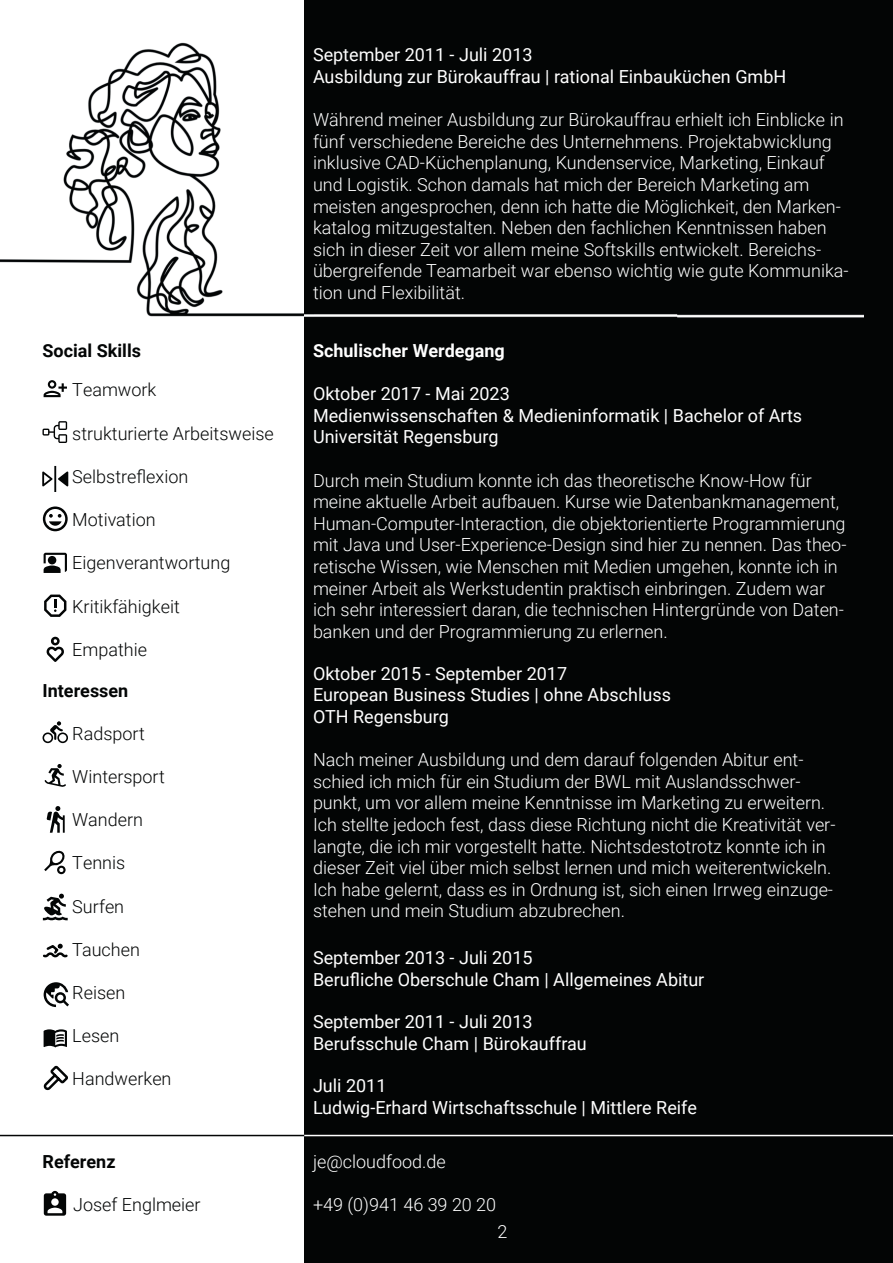
<style>
.page{position:relative;width:893px;height:1263px;background:#fff}
.page>*{position:absolute;margin:0;border:0;box-sizing:border-box;transform-origin:0 0}
.t1{font:300 18px/21.6px "Roboto";color:#fff}
.t2{font:18px/21.6px "Roboto";color:#fff}
.t3{font:300 18px "Roboto";color:#030505}
.t4{font:700 18px "Roboto";color:#030505}
.t5{font:700 18px "Roboto";color:#fff}
</style>
<div class="page">
<div style="left:304px;top:0;width:589px;height:1263px;background:#030505"></div>
<img style="left:0;top:42px;width:304px;height:275px">
<img style="left:677px;top:314px;width:187px;height:4px">
<img style="left:304px;top:314px;width:373px;height:3px">
<hr style="left:293px;top:1135px;width:600px;height:1px;background:#fff">
<hr style="left:0;top:1135px;width:304px;height:1px;background:#030505">
<svg style="left:44px;top:553px;width:23px;height:20px"></svg>
<svg style="left:46px;top:636px;width:18px;height:26px"></svg>
<svg style="left:43px;top:1065px;width:25px;height:26px"></svg>
<svg style="left:44px;top:594px;width:22px;height:23px"></svg>
<svg style="left:44px;top:1029px;width:23px;height:18px"></svg>
<svg style="left:43px;top:506px;width:25px;height:25px"></svg>
<svg style="left:43px;top:721px;width:25px;height:22px"></svg>
<svg style="left:44px;top:1191px;width:22px;height:25px"></svg>
<svg style="left:44px;top:982px;width:25px;height:25px"></svg>
<svg style="left:43px;top:466px;width:25px;height:26px"></svg>
<svg style="left:45px;top:764px;width:21px;height:23px"></svg>
<svg style="left:43px;top:421px;width:24px;height:22px"></svg>
<svg style="left:43px;top:894px;width:25px;height:27px"></svg>
<svg style="left:43px;top:943px;width:25px;height:15px"></svg>
<svg style="left:44px;top:380px;width:23px;height:17px"></svg>
<svg style="left:44px;top:850px;width:22px;height:24px"></svg>
<svg style="left:47px;top:806px;width:18px;height:27px"></svg>
<p class="t4" style="left:43px;top:338px;width:100px">Social Skills</p>
<p class="t3" style="left:72px;top:377px;width:86px">Teamwork</p>
<p class="t3" style="left:72px;top:421px;width:203px">strukturierte Arbeitsweise</p>
<p class="t3" style="left:72px;top:464px;width:118px">Selbstreflexion</p>
<p class="t3" style="left:72px;top:507px;width:85px">Motivation</p>
<p class="t3" style="left:72px;top:550px;width:160px">Eigenverantwortung</p>
<p class="t3" style="left:72px;top:593px;width:109px">Kritikfähigkeit</p>
<p class="t3" style="left:72px;top:637px;width:76px">Empathie</p>
<p class="t4" style="left:43px;top:678px;width:87px">Interessen</p>
<p class="t3" style="left:72px;top:721px;width:74px">Radsport</p>
<p class="t3" style="left:72px;top:764px;width:94px">Wintersport</p>
<p class="t3" style="left:72px;top:807px;width:72px">Wandern</p>
<p class="t3" style="left:72px;top:850px;width:54px">Tennis</p>
<p class="t3" style="left:72px;top:893px;width:53px">Surfen</p>
<p class="t3" style="left:72px;top:937px;width:69px">Tauchen</p>
<p class="t3" style="left:72px;top:980px;width:55px">Reisen</p>
<p class="t3" style="left:72px;top:1023px;width:49px">Lesen</p>
<p class="t3" style="left:72px;top:1066px;width:101px">Handwerken</p>
<p class="t4" style="left:43px;top:1149px;width:74px">Referenz</p>
<p class="t3" style="left:73px;top:1192px;width:129px">Josef Englmeier</p>
<p class="t2" style="left:313px;top:44px;width:475px">September 2011 - Juli 2013<br>Ausbildung zur Bürokauffrau | rational Einbauküchen GmbH</p>
<p class="t1" style="left:313px;top:108px;width:537px">Während meiner Ausbildung zur Bürokauffrau erhielt ich Einblicke in fünf verschiedene Bereiche des Unternehmens. Projektabwicklung inklusive CAD-Küchenplanung, Kundenservice, Marketing, Einkauf und Logistik. Schon damals hat mich der Bereich Marketing am meisten angesprochen, denn ich hatte die Möglichkeit, den Marken&shy;katalog mitzugestalten. Neben den fachlichen Kenntnissen haben sich in dieser Zeit vor allem meine Softskills entwickelt. Bereichs&shy;übergreifende Teamarbeit war ebenso wichtig wie gute Kommunika&shy;tion und Flexibilität.</p>
<p class="t5" style="left:313px;top:338px;width:193px">Schulischer Werdegang</p>
<p class="t2" style="left:313px;top:382px;width:491px">Oktober 2017 - Mai 2023<br>Medienwissenschaften &amp; Medieninformatik | Bachelor of Arts<br>Universität Regensburg</p>
<p class="t1" style="left:313px;top:469px;width:535px">Durch mein Studium konnte ich das theoretische Know-How für meine aktuelle Arbeit aufbauen. Kurse wie Datenbankmanagement, Human-Computer-Interaction, die objektorientierte Programmierung mit Java und User-Experience-Design sind hier zu nennen. Das theo&shy;retische Wissen, wie Menschen mit Medien umgehen, konnte ich in meiner Arbeit als Werkstudentin praktisch einbringen. Zudem war ich sehr interessiert daran, die technischen Hintergründe von Daten&shy;banken und der Programmierung zu erlernen.</p>
<p class="t2" style="left:313px;top:662px;width:359px">Oktober 2015 - September 2017<br>European Business Studies | ohne Abschluss<br>OTH Regensburg</p>
<p class="t1" style="left:313px;top:748px;width:524px">Nach meiner Ausbildung und dem darauf folgenden Abitur ent&shy;schied ich mich für ein Studium der BWL mit Auslandsschwer&shy;punkt, um vor allem meine Kenntnisse im Marketing zu erweitern.<br>Ich stellte jedoch fest, dass diese Richtung nicht die Kreativität ver&shy;langte, die ich mir vorgestellt hatte. Nichtsdestotrotz konnte ich in dieser Zeit viel über mich selbst lernen und mich weiterentwickeln.<br>Ich habe gelernt, dass es in Ordnung ist, sich einen Irrweg einzuge&shy;stehen und mein Studium abzubrechen.</p>
<p class="t2" style="left:313px;top:946px;width:393px">September 2013 - Juli 2015<br>Berufliche Oberschule Cham | Allgemeines Abitur</p>
<p class="t2" style="left:313px;top:1010px;width:275px">September 2011 - Juli 2013<br>Berufsschule Cham | Bürokauffrau</p>
<p class="t2" style="left:313px;top:1074px;width:386px">Juli 2011<br>Ludwig-Erhard Wirtschaftsschule | Mittlere Reife</p>
<p class="t1" style="left:313px;top:1150px;width:134px">je@cloudfood.de</p>
<p class="t1" style="left:313px;top:1193px;width:185px">+49 (0)941 46 39 20 20</p>
<p class="t1" style="left:497px;top:1220px;width:11px">2</p>
</div>
